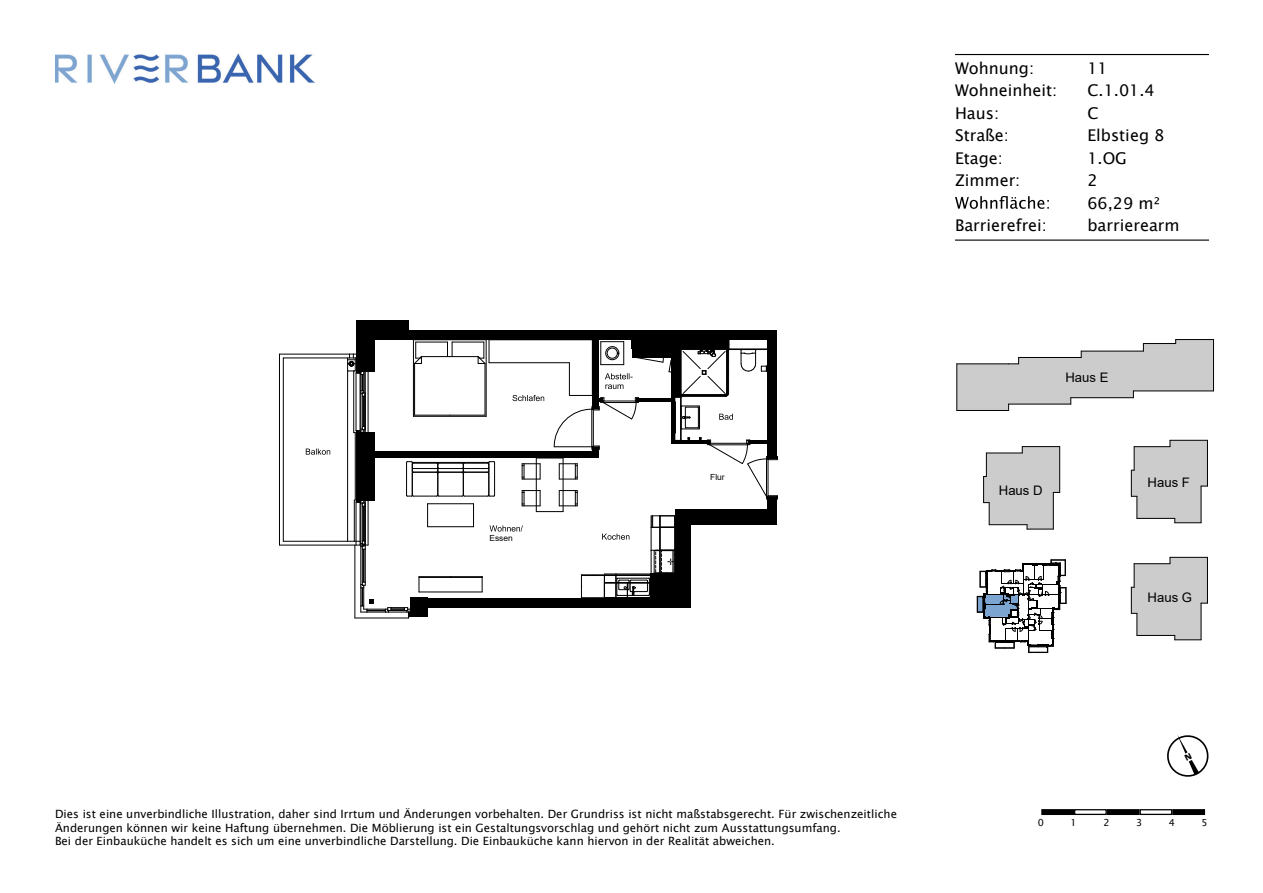
<style>
.page{position:relative;width:1263px;height:893px;background:#fff}
.page>*{position:absolute;margin:0;border:0;box-sizing:border-box;transform-origin:0 0}
.t1{font:16.2px/22.5px "Lucida Sans Unicode";color:#000001}
.t2{font:13.05px "Arial";color:#000001}
.t3{font:11.4px/13.6px "Lucida Sans Unicode";color:#000001}
.t4{font:9.75px "Lucida Sans Unicode";color:#000001}
.t5{font:8.4px "Arial";color:#000001}
</style>
<div class="page">
<hr style="left:1042px;top:810px;width:31px;height:4px;background:#000001">
<div style="left:1041px;top:809px;width:33px;height:6px;border:1px solid #000001"></div>
<div style="left:1074px;top:809px;width:33px;height:6px;border:1px solid #000001"></div>
<hr style="left:1107px;top:810px;width:32px;height:4px;background:#000001">
<div style="left:1107px;top:809px;width:32px;height:6px;border:1px solid #000001"></div>
<div style="left:1139px;top:809px;width:33px;height:6px;border:1px solid #000001"></div>
<hr style="left:1173px;top:810px;width:31px;height:4px;background:#000001">
<div style="left:1172px;top:809px;width:33px;height:6px;border:1px solid #000001"></div>
<img style="left:55px;top:54px;width:259px;height:29px">
<svg style="left:955px;top:196px;width:94px;height:13px"></svg>
<hr style="left:955px;top:54px;width:254px;height:1px;background:#000002">
<hr style="left:955px;top:240px;width:254px;height:1px;background:#000002">
<div style="left:356px;top:321px;width:53px;height:19px;background:#000001"></div>
<div style="left:409px;top:330px;width:368px;height:10px;background:#000001"></div>
<hr style="left:355px;top:618px;width:54px;height:1px;background:#000001">
<hr style="left:279px;top:354px;width:70px;height:1px;background:#000001">
<hr style="left:279px;top:545px;width:81px;height:1px;background:#000001">
<hr style="left:279px;top:354px;width:1px;height:191px;background:#000001">
<hr style="left:283px;top:541px;width:72px;height:1px;background:#000001">
<hr style="left:283px;top:358px;width:1px;height:183px;background:#000001">
<hr style="left:283px;top:358px;width:66px;height:1px;background:#000001">
<svg style="left:347px;top:340px;width:431px;height:278px"></svg>
<svg style="left:306px;top:449px;width:24px;height:6px"></svg>
<svg style="left:977px;top:560px;width:90px;height:93px"></svg>
<hr style="left:1022px;top:446px;width:38px;height:1px;background:#000001">
<svg style="left:983px;top:447px;width:77px;height:83px"></svg>
<hr style="left:1207px;top:440px;width:1px;height:46px;background:#000001">
<svg style="left:1131px;top:440px;width:76px;height:83px"></svg>
<hr style="left:1207px;top:557px;width:1px;height:46px;background:#000001">
<svg style="left:1131px;top:557px;width:76px;height:84px"></svg>
<hr style="left:956px;top:364px;width:1px;height:46px;background:#000001">
<hr style="left:1176px;top:339px;width:37px;height:1px;background:#000001">
<svg style="left:957px;top:340px;width:257px;height:70px"></svg>
<hr style="left:957px;top:410px;width:51px;height:1px;background:#000001">
<svg style="left:1167px;top:735px;width:42px;height:42px"></svg>
<p class="t5" style="left:489px;top:532px;width:25px">Essen</p>
<p class="t5" style="left:710px;top:471px;width:16px">Flur</p>
<h1 class="t1" style="left:955px;top:57px;width:104px">Wohnung:<br>Wohneinheit:<br>Haus:<br>Straße:<br>Etage:<br>Zimmer:</h1>
<h1 class="t1" style="left:955px;top:214px;width:94px">Barrierefrei:</h1>
<h1 class="t1" style="left:1087px;top:57px;width:94px">11<br>C.1.01.4<br>C<br>Elbstieg 8<br>1.OG<br>2<br>66,29 m² barrierearm</h1>
<p class="t2" style="left:1065px;top:368px;width:45px">Haus E</p>
<p class="t2" style="left:999px;top:481px;width:45px">Haus D</p>
<p class="t2" style="left:1147px;top:473px;width:44px">Haus F</p>
<p class="t2" style="left:1147px;top:588px;width:46px">Haus G</p>
<p class="t3" style="left:55px;top:807px;width:843px">Dies ist eine unverbindliche Illustration, daher sind Irrtum und Änderungen vorbehalten. Der Grundriss ist nicht maßstabsgerecht. Für zwischenzeitliche<br>Änderungen können wir keine Haftung übernehmen. Die Möblierung ist ein Gestaltungsvorschlag und gehört nicht zum Ausstattungsumfang.<br>Bei der Einbauküche handelt es sich um eine unverbindliche Darstellung. Die Einbauküche kann hiervon in der Realität abweichen.</p>
<p class="t4" style="left:1038px;top:815px;width:8px">0</p>
<p class="t4" style="left:1070px;top:815px;width:8px">1</p>
<p class="t4" style="left:1103px;top:815px;width:8px">2</p>
<p class="t4" style="left:1136px;top:815px;width:8px">3</p>
<p class="t4" style="left:1169px;top:815px;width:8px">4</p>
<p class="t4" style="left:1201px;top:815px;width:8px">5</p>
</div>
